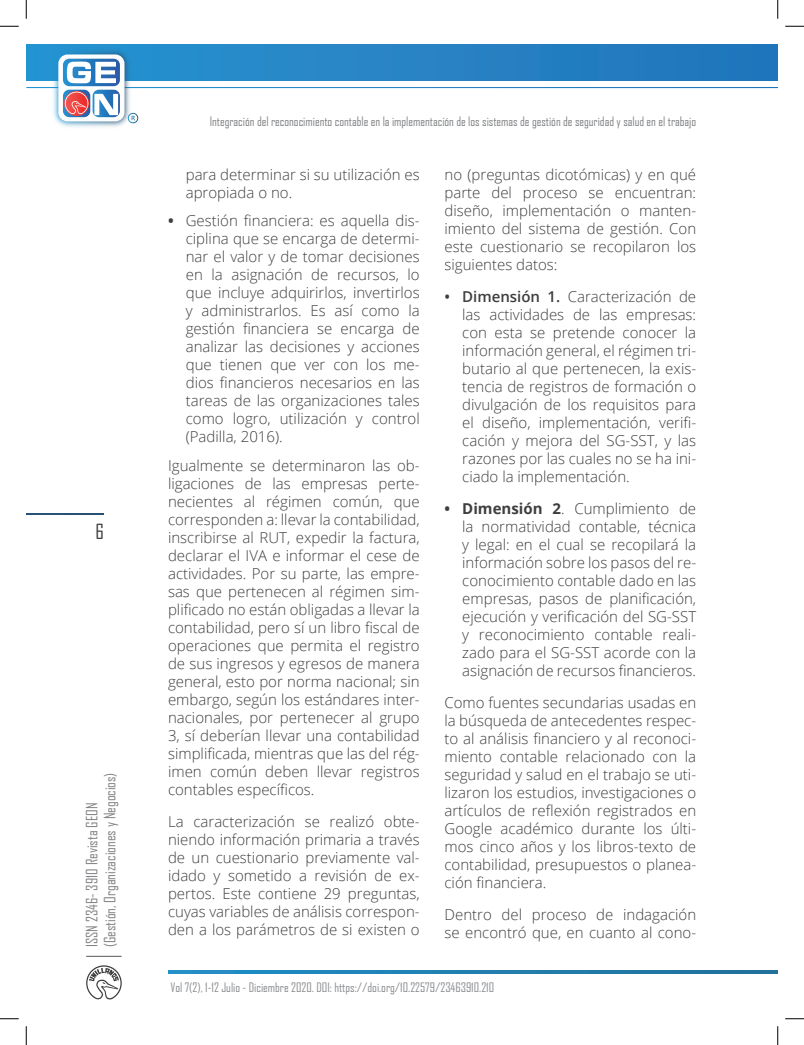
<style>
.page{position:relative;width:804px;height:1045px;background:#fff}
.page>*{position:absolute;margin:0;border:0;box-sizing:border-box;transform-origin:0 0}
.t1{font:20px "Agency FB";color:#3e3e3f}
.Cuerpo_de_Texto{font:300 15px/18px "Open Sans";color:#3e3e3f;text-align:justify}
.t2{font:15px/18px "Agency FB";color:#808285}
.t3{font:12.5px "Agency FB";color:#808285}
.t4{font:12.5px "Agency FB";color:#8b8d90}
.s1{font-weight:700}
.s2{font-weight:600}
</style>
<div class="page">
<hr style="left:86px;top:956px;width:36px;height:1px;background:#57585a">
<svg style="left:86px;top:965px;width:36px;height:35px"></svg>
<svg style="left:168px;top:970px;width:609px;height:3px;background:#217fb1"></svg>
<hr style="left:26px;top:513px;width:78px;height:1px;background:#275172">
<div style="left:27px;top:44px;width:750px;height:37px;background:#2781c4"></div>
<img style="left:26px;top:44px;width:144px;height:83px">
<div style="left:58px;top:54px;width:66px;height:67px;background:#fdfdfd;border-radius:9px"></div>
<svg style="left:63px;top:59px;width:57px;height:58px"></svg>
<svg style="left:0;top:25px;width:19px;height:2px"></svg>
<svg style="left:785px;top:25px;width:19px;height:2px"></svg>
<svg style="left:0;top:1018px;width:19px;height:1px"></svg>
<svg style="left:785px;top:1018px;width:19px;height:1px"></svg>
<svg style="left:25px;top:0;width:2px;height:19px"></svg>
<svg style="left:25px;top:1026px;width:2px;height:19px"></svg>
<svg style="left:777px;top:0;width:1px;height:19px"></svg>
<svg style="left:777px;top:1026px;width:1px;height:19px"></svg>
<h1 class="t1" style="left:95px;top:519px;width:10px">6</h1>
<p class="t2" style="left:83px;top:947px;width:176px;rotate:-90deg">ISSN 2346- 3910 Revista GEON (Gestión, Organizaciones y Negocios)</p>
<p class="t3" style="left:210px;top:113px;width:488px">Integración del reconocimiento contable en la implementación de los sistemas de gestión de seguridad y salud en el trabajo</p>
<p class="Cuerpo_de_Texto" style="left:186px;top:165px;width:235px">para determinar si su utilización es apropiada o no.</p>
<p class="Cuerpo_de_Texto" style="left:186px;top:211px;width:235px;text-indent:-18px"><span class="s1">•</span> Gestión financiera: es aquella dis&shy;ciplina que se encarga de determi&shy;nar el valor y de tomar decisiones en la asignación de recursos, lo que incluye adquirirlos, invertirlos y administrarlos. Es así como la gestión financiera se encarga de analizar las decisiones y acciones que tienen que ver con los me&shy;dios financieros necesarios en las tareas de las organizaciones tales como logro, utilización y control (Padilla, 2016).</p>
<p class="Cuerpo_de_Texto" style="left:168px;top:456px;width:253px">Igualmente se determinaron las ob&shy;ligaciones de las empresas perte&shy;necientes al régimen común, que corresponden a: llevar la contabilidad, inscribirse al RUT, expedir la factura, declarar el IVA e informar el cese de actividades. Por su parte, las empre&shy;sas que pertenecen al régimen sim&shy;plificado no están obligadas a llevar la contabilidad, pero sí un libro fiscal de operaciones que permita el registro de sus ingresos y egresos de manera general, esto por norma nacional; sin embargo, según los estándares inter&shy;nacionales, por pertenecer al grupo 3, sí deberían llevar una contabilidad simplificada, mientras que las del rég&shy;imen común deben llevar registros contables específicos.</p>
<p class="Cuerpo_de_Texto" style="left:168px;top:812px;width:253px">La caracterización se realizó obte&shy;niendo información primaria a través de un cuestionario previamente val&shy;idado y sometido a revisión de ex&shy;pertos. Este contiene 29 preguntas, cuyas variables de análisis correspon&shy;den a los parámetros de si existen o</p>
<p class="Cuerpo_de_Texto" style="left:444px;top:165px;width:253px">no (preguntas dicotómicas) y en qué parte del proceso se encuentran: diseño, implementación o manten&shy;imiento del sistema de gestión. Con este cuestionario se recopilaron los siguientes datos:</p>
<p class="Cuerpo_de_Texto" style="left:462px;top:287px;width:235px;text-indent:-18px"><span class="s2">• Dimensión 1.</span> Caracterización de las actividades de las empresas: con esta se pretende conocer la información general, el régimen tri&shy;butario al que pertenecen, la exis&shy;tencia de registros de formación o divulgación de los requisitos para el diseño, implementación, verifi&shy;cación y mejora del SG-SST, y las razones por las cuales no se ha ini&shy;ciado la implementación.</p>
<p class="Cuerpo_de_Texto" style="left:462px;top:499px;width:235px;text-indent:-18px"><span class="s1">• Dimensión 2</span>. Cumplimiento de la normatividad contable, técnica y legal: en el cual se recopilará la información sobre los pasos del re&shy;conocimiento contable dado en las empresas, pasos de planificación, ejecución y verificación del SG-SST y reconocimiento contable reali&shy;zado para el SG-SST acorde con la asignación de recursos financieros.</p>
<p class="Cuerpo_de_Texto" style="left:444px;top:693px;width:253px">Como fuentes secundarias usadas en la búsqueda de antecedentes respec&shy;to al análisis financiero y al reconoci&shy;miento contable relacionado con la seguridad y salud en el trabajo se uti&shy;lizaron los estudios, investigaciones o artículos de reflexión registrados en Google académico durante los últi&shy;mos cinco años y los libros-texto de contabilidad, presupuestos o planea&shy;ción financiera.</p>
<p class="Cuerpo_de_Texto" style="left:444px;top:905px;width:253px">Dentro del proceso de indagación se encontró que, en cuanto al cono-</p>
<p class="t4" style="left:170px;top:980px;width:325px">Vol 7(2), 1-12 Julio - Diciembre 2020. DOI: https://doi.org/10.22579/23463910.210</p>
</div>
